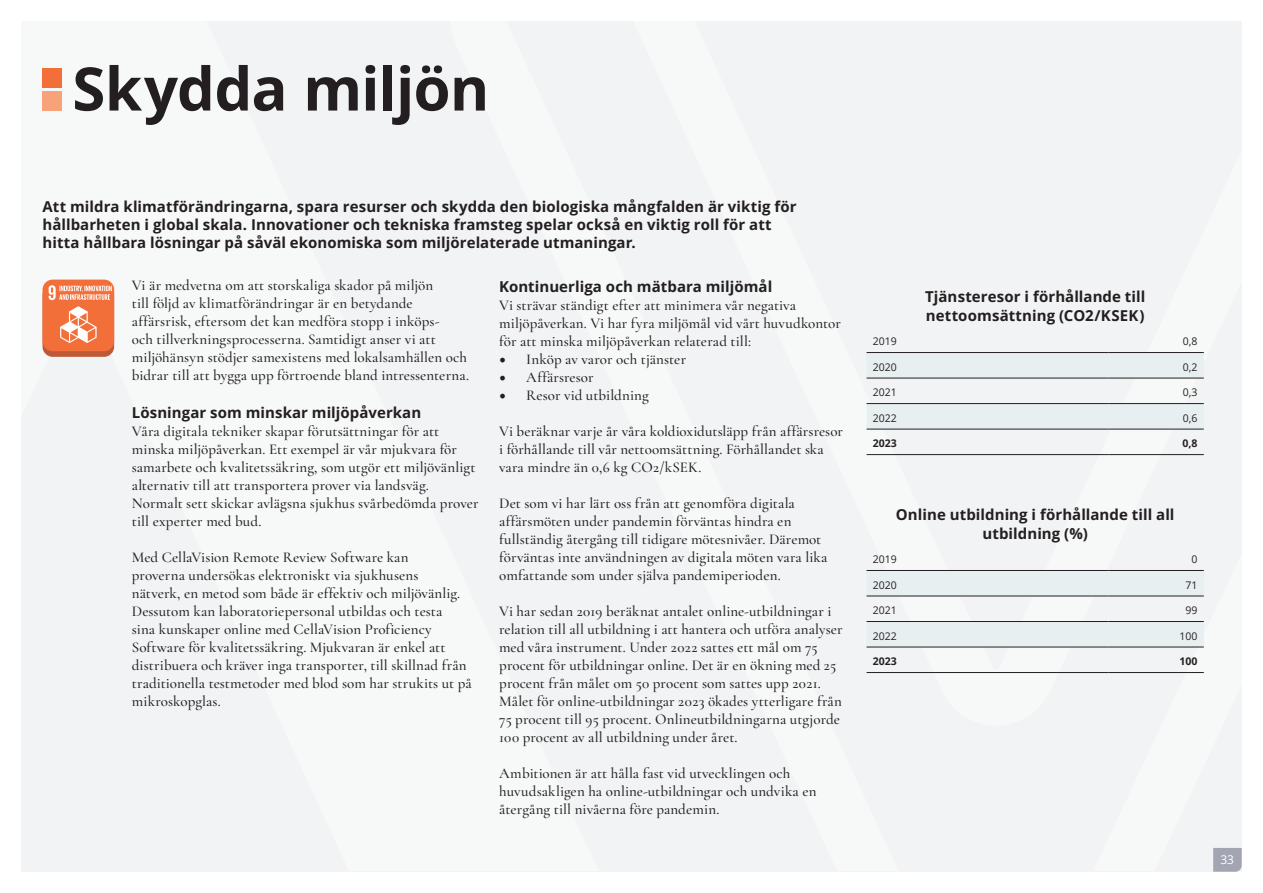
<style>
.page{position:relative;width:1263px;height:893px;background:#fff}
.page>*{position:absolute;margin:0;border:0;box-sizing:border-box;transform-origin:0 0}
.t1{font:60px "Open Sans";letter-spacing:-.015em;color:#231f20}
.t2{font:500 15px/18px "Cormorant Garamond";letter-spacing:.005em;color:#231f20}
.t3{font:15px/18px "Open Sans";letter-spacing:.005em;color:#231f20}
.t4{font:12px "Open Sans";color:#fff}
.t5{font:10.5px "Open Sans";color:#231f20}
.s1{font-family:"Minion Pro";font-weight:400;font-size:18px}
</style>
<div class="page">
<div style="left:632px;top:21px;width:610px;height:850px;background:#f2f3f4"></div>
<div style="left:21px;top:21px;width:611px;height:850px;background:#f2f3f4"></div>
<svg style="left:1213px;top:848px;width:29px;height:24px"></svg>
<div style="left:43px;top:68px;width:19px;height:20px;background:#f26f39"></div>
<div style="left:43px;top:91px;width:19px;height:20px;background:#f7a279"></div>
<div style="left:43px;top:285px;width:71px;height:72px;background:#be5835;border-radius:10px"></div>
<div style="left:43px;top:280px;width:71px;height:71px;background:#f26f39;border-radius:10px"></div>
<svg style="left:49px;top:285px;width:63px;height:58px"></svg>
<svg style="left:866px;top:353px;width:338px;height:76px"></svg>
<hr style="left:866px;top:378px;width:242px;height:1px;background:#231f20">
<hr style="left:1108px;top:378px;width:96px;height:1px;background:#231f20">
<hr style="left:866px;top:403px;width:242px;height:1px;background:#231f20">
<hr style="left:1108px;top:403px;width:96px;height:1px;background:#231f20">
<hr style="left:866px;top:429px;width:242px;height:1px;background:#231f20">
<hr style="left:1108px;top:429px;width:96px;height:1px;background:#231f20">
<hr style="left:866px;top:454px;width:242px;height:1px;background:#231f20">
<hr style="left:1108px;top:454px;width:96px;height:1px;background:#231f20">
<hr style="left:866px;top:352px;width:242px;height:1px;background:#231f20">
<hr style="left:1108px;top:352px;width:96px;height:1px;background:#231f20">
<svg style="left:866px;top:571px;width:338px;height:76px"></svg>
<hr style="left:866px;top:596px;width:242px;height:1px;background:#231f20">
<hr style="left:1108px;top:596px;width:96px;height:1px;background:#231f20">
<hr style="left:866px;top:621px;width:242px;height:1px;background:#231f20">
<hr style="left:1108px;top:621px;width:96px;height:1px;background:#231f20">
<hr style="left:866px;top:647px;width:242px;height:1px;background:#231f20">
<hr style="left:1108px;top:647px;width:96px;height:1px;background:#231f20">
<hr style="left:866px;top:672px;width:242px;height:1px;background:#231f20">
<hr style="left:1108px;top:672px;width:96px;height:1px;background:#231f20">
<hr style="left:866px;top:570px;width:242px;height:1px;background:#231f20">
<hr style="left:1108px;top:570px;width:96px;height:1px;background:#231f20">
<h1 class="t1" style="left:72px;top:48px;width:418px">Skydda miljön</h1>
<p class="t3" style="left:43px;top:197px;width:756px">Att mildra klimatförändringarna, spara resurser och skydda den biologiska mångfalden är viktig för hållbarheten i global skala. Innovationer och tekniska framsteg spelar också en viktig roll för att hitta hållbara lösningar på såväl ekonomiska som miljörelaterade utmaningar.</p>
<p class="t2" style="left:132px;top:276px;width:339px">Vi är medvetna om att storskaliga skador på miljön<br>till följd av klimatförändringar är en betydande affärsrisk, eftersom det kan medföra stopp i inköps-<br>och tillverkningsprocesserna. Samtidigt anser vi att miljöhänsyn stödjer samexistens med lokalsamhällen och bidrar till att bygga upp förtroende bland intressenterna.</p>
<p class="t3" style="left:132px;top:403px;width:291px">Lösningar som minskar miljöpåverkan</p>
<p class="t2" style="left:132px;top:422px;width:348px">Våra digitala tekniker skapar förutsättningar för att minska miljöpåverkan. Ett exempel är vår mjukvara för samarbete och kvalitetssäkring, som utgör ett miljövänligt alternativ till att transportera prover via landsväg.<br>Normalt sett skickar avlägsna sjukhus svårbedömda prover till experter med bud.</p>
<p class="t2" style="left:132px;top:548px;width:341px">Med CellaVision Remote Review Software kan<br>proverna undersökas elektroniskt via sjukhusens<br>nätverk, en metod som både är effektiv och miljövänlig.<br>Dessutom kan laboratoriepersonal utbildas och testa<br>sina kunskaper online med CellaVision Proficiency Software för kvalitetssäkring. Mjukvaran är enkel att distribuera och kräver inga transporter, till skillnad från traditionella testmetoder med blod som har strukits ut på mikroskopglas.</p>
<p class="t3" style="left:499px;top:278px;width:275px">Kontinuerliga och mätbara miljömål</p>
<p class="t2" style="left:499px;top:297px;width:343px">Vi strävar ständigt efter att minimera vår negativa miljöpåverkan. Vi har fyra miljömål vid vårt huvudkontor för att minska miljöpåverkan relaterad till:</p>
<p class="t2" style="left:499px;top:351px;width:189px"><span class="s1">•</span> Inköp av varor och tjänster</p>
<p class="t2" style="left:499px;top:369px;width:96px"><span class="s1">•</span> Affärsresor</p>
<p class="t2" style="left:499px;top:387px;width:151px"><span class="s1">•</span> Resor vid utbildning</p>
<p class="t2" style="left:499px;top:423px;width:345px">Vi beräknar varje år våra koldioxidutsläpp från affärsresor i förhållande till vår nettoomsättning. Förhållandet ska vara mindre än 0,6 kg CO2/kSEK.</p>
<p class="t2" style="left:499px;top:495px;width:330px">Det som vi har lärt oss från att genomföra digitala affärsmöten under pandemin förväntas hindra en fullständig återgång till tidigare mötesnivåer. Däremot förväntas inte användningen av digitala möten vara lika omfattande som under själva pandemiperioden.</p>
<p class="t2" style="left:499px;top:603px;width:345px">Vi har sedan 2019 beräknat antalet online-utbildningar i relation till all utbildning i att hantera och utföra analyser med våra instrument. Under 2022 sattes ett mål om 75 procent för utbildningar online. Det är en ökning med 25 procent från målet om 50 procent som sattes upp 2021.<br>Målet för online-utbildningar 2023 ökades ytterligare från 75 procent till 95 procent. Onlineutbildningarna utgjorde 100 procent av all utbildning under året.</p>
<p class="t2" style="left:499px;top:765px;width:319px">Ambitionen är att hålla fast vid utvecklingen och huvudsakligen ha online-utbildningar och undvika en återgång till nivåerna före pandemin.</p>
<p class="t3" style="left:925px;top:286px;width:222px;line-height:19.5px">Tjänsteresor i förhållande till nettoomsättning (CO2/KSEK)</p>
<p class="t5" style="left:873px;top:334px;width:26px">2019</p>
<p class="t5" style="left:1183px;top:334px;width:16px">0,8</p>
<p class="t5" style="left:873px;top:360px;width:26px">2020</p>
<p class="t5" style="left:1183px;top:360px;width:16px">0,2</p>
<p class="t5" style="left:873px;top:385px;width:26px">2021</p>
<p class="t5" style="left:1183px;top:385px;width:16px">0,3</p>
<p class="t5" style="left:873px;top:411px;width:26px">2022</p>
<p class="t5" style="left:1183px;top:411px;width:16px">0,6</p>
<p class="t5" style="left:873px;top:436px;width:26px">2023</p>
<p class="t5" style="left:1182px;top:436px;width:17px">0,8</p>
<p class="t3" style="left:896px;top:504px;width:280px;line-height:19.5px;text-align:center">Online utbildning i förhållande till all utbildning (%)</p>
<p class="t5" style="left:873px;top:552px;width:26px">2019</p>
<p class="t5" style="left:1191px;top:552px;width:8px">0</p>
<p class="t5" style="left:873px;top:578px;width:26px">2020</p>
<p class="t5" style="left:1185px;top:578px;width:14px">71</p>
<p class="t5" style="left:873px;top:603px;width:26px">2021</p>
<p class="t5" style="left:1185px;top:603px;width:14px">99</p>
<p class="t5" style="left:873px;top:629px;width:26px">2022</p>
<p class="t5" style="left:1179px;top:629px;width:20px">100</p>
<p class="t5" style="left:873px;top:654px;width:26px">2023</p>
<p class="t5" style="left:1179px;top:654px;width:20px">100</p>
<p class="t4" style="left:1220px;top:851px;width:15px">33</p>
</div>
